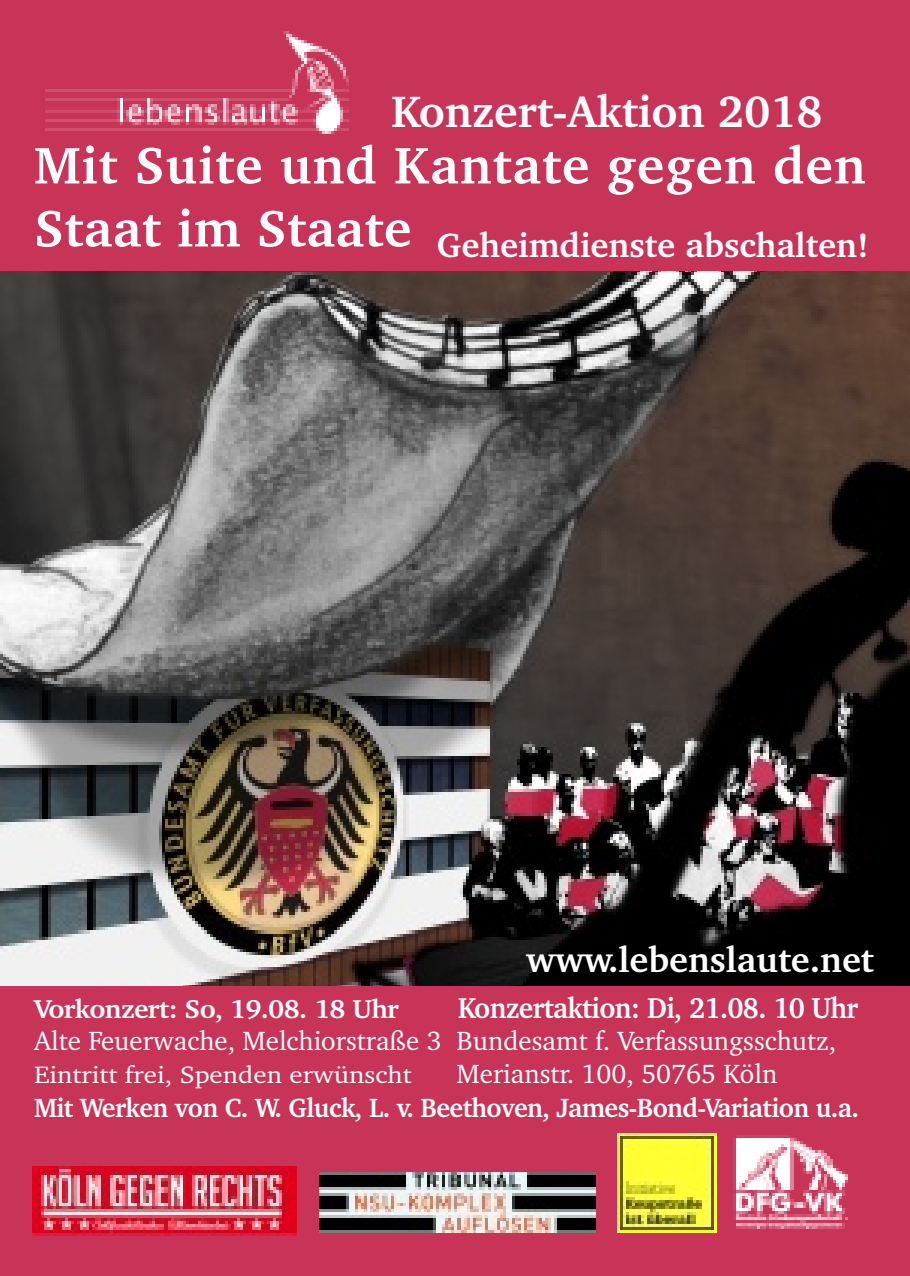
<style>
.page{position:relative;width:910px;height:1276px;background:#fff}
.page>*{position:absolute;margin:0;border:0;box-sizing:border-box;transform-origin:0 0}
.t1{font:700 52.5px/63px "Charter BT";letter-spacing:.02em;color:#fff}
.t2{font:700 45px "Charter BT";color:#fff}
.t3{font:700 36px "Charter BT";color:#fff}
.t4{font:700 34.5px "Charter BT";color:#fff}
.t5{font:700 29.4px "Charter BT";letter-spacing:-.02em;color:#fff;scale:.94 1}
.t6{font:27px "Charter BT";color:#fff}
.t7{font:700 27px "Charter BT";letter-spacing:-.02em;color:#fff}
.t8{font:700 26.4px "Charter BT";letter-spacing:-.02em;color:#fff;scale:1.04 1}
.t9{font:24.3px "Charter BT";color:#fff;scale:1.11 1}
</style>
<div class="page">
<img style="left:0;top:271px;width:910px;height:715px">
<div style="left:0;top:986px;width:910px;height:290px;background:#c83358"></div>
<div style="left:0;top:0;width:910px;height:271px;background:#c83358"></div>
<img style="left:45px;top:31px;width:304px;height:103px">
<img style="left:319px;top:1172px;width:276px;height:60px">
<img style="left:617px;top:1133px;width:99px;height:99px">
<img style="left:32px;top:1166px;width:264px;height:69px">
<img style="left:733px;top:1135px;width:115px;height:94px">
<h2 class="t2" style="left:391px;top:94px;width:433px">Konzert-Aktion 2018</h2>
<h1 class="t1" style="left:34px;top:138px;width:833px">Mit Suite und Kantate gegen den<br>Staat im Staate</h1>
<p class="t4" style="left:437px;top:231px;width:433px">Geheimdienste abschalten!</p>
<h3 class="t3" style="left:526px;top:945px;width:349px">www.lebenslaute.net</h3>
<p class="t8" style="left:34px;top:998px;width:352px">Vorkonzert: So, 19.08. 18 Uhr</p>
<p class="t5" style="left:458px;top:996px;width:427px">Konzertaktion: Di, 21.08. 10 Uhr</p>
<p class="t6" style="left:34px;top:1030px;width:804px">Alte Feuerwache, Melchiorstraße 3 Bundesamt f. Verfassungsschutz,</p>
<p class="t9" style="left:34px;top:1064px;width:342px">Eintritt frei, Spenden erwünscht</p>
<p class="t6" style="left:457px;top:1062px;width:322px">Merianstr. 100, 50765 Köln</p>
<p class="t7" style="left:34px;top:1097px;width:826px">Mit Werken von C. W. Gluck, L. v. Beethoven, James-Bond-Variation u.a.</p>
</div>
